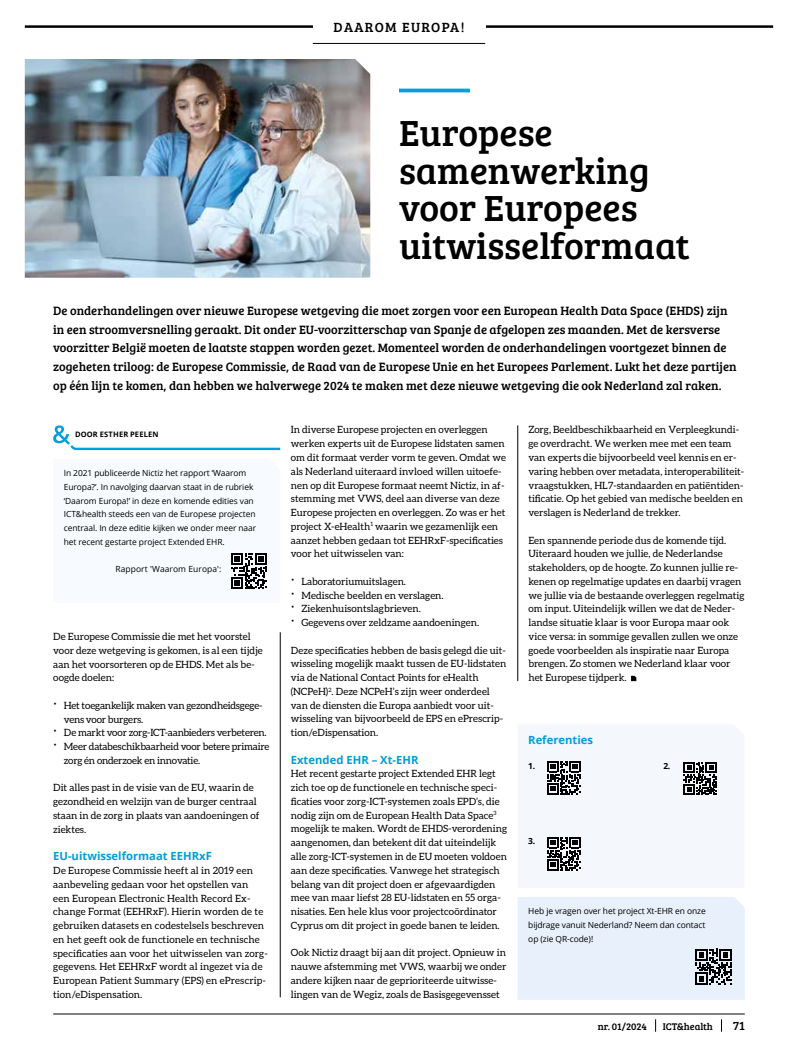
<style>
.page{position:relative;width:798px;height:1053px;background:#fff}
.page>*{position:absolute;margin:0;border:0;box-sizing:border-box;transform-origin:0 0}
.t1{font:37.5px/37.5px "Bree Serif";color:#000}
.t2{font:13.75px "Bree Serif";letter-spacing:.1em;color:#000}
.t3{font:12.5px/18.8px "Bree Serif";color:#000}
.t4{font:700 11.25px "Open Sans";color:#019eda}
.t5{font:10px/13.8px "Aleo";color:#000}
.t6{font:10px "Aleo";letter-spacing:-.02em;color:#000}
.t7{font:10px "Bree Serif";color:#000}
.t8{font:8.5px/13.8px "Open Sans";letter-spacing:-.01em;color:#000}
.t9{font:8.5px "Open Sans";letter-spacing:.01em;color:#000}
.t10{font:700 8.5px "Open Sans";color:#000}
.t11{font:700 7.5px "Open Sans";letter-spacing:.025em;color:#000}
.s1{font-family:"Open Sans";font-size:15px}
</style>
<div class="page">
<svg style="left:721px;top:1019px;width:1px;height:12px"></svg>
<svg style="left:655px;top:1019px;width:1px;height:12px"></svg>
<hr style="left:53px;top:1013px;width:691px;height:1px;background:#000">
<hr style="left:436px;top:25px;width:336px;height:3px;background:#000">
<hr style="left:25px;top:25px;width:336px;height:3px;background:#000">
<div style="left:313px;top:17px;width:172px;height:21px;background:#fff"></div>
<hr style="left:399px;top:89px;width:70px;height:3px;background:#019eda">
<hr style="left:280px;top:632px;width:1px;height:365px;background:#000">
<hr style="left:517px;top:425px;width:1px;height:256px;background:#000">
<svg style="left:631px;top:675px;width:5px;height:6px"></svg>
<hr style="left:313px;top:43px;width:172px;height:1px;background:#000">
<svg style="left:53px;top:425px;width:228px;height:26px"></svg>
<svg style="left:231px;top:553px;width:36px;height:36px"></svg>
<img style="left:25px;top:59px;width:345px;height:218px">
<div style="left:518px;top:725px;width:226px;height:163px;background:#f4f8fd"></div>
<svg style="left:547px;top:761px;width:33px;height:33px"></svg>
<svg style="left:683px;top:762px;width:33px;height:33px"></svg>
<svg style="left:547px;top:837px;width:33px;height:33px"></svg>
<div style="left:518px;top:897px;width:226px;height:102px;background:#e7f0fb"></div>
<h2 class="t2" style="left:333px;top:17px;width:132px">DAAROM EUROPA!</h2>
<h1 class="t1" style="left:399px;top:113px;width:292px">Europese samenwerking voor Europees uitwisselformaat</h1>
<p class="t3" style="left:53px;top:300px;width:684px">De onderhandelingen over nieuwe Europese wetgeving die moet zorgen voor een European Health Data Space (EHDS) zijn in een stroomversnelling geraakt. Dit onder EU-voorzitterschap van Spanje de afgelopen zes maanden. Met de kersverse voorzitter België moeten de laatste stappen worden gezet. Momenteel worden de onderhandelingen voortgezet binnen de zogeheten triloog: de Europese Commissie, de Raad van de Europese Unie en het Europees Parlement. Lukt het deze partijen op één lijn te komen, dan hebben we halverwege 2024 te maken met deze nieuwe wetgeving die ook Nederland zal raken.</p>
<p class="t11" style="left:75px;top:428px;width:85px">DOOR ESTHER PEELEN</p>
<p class="t8" style="left:64px;top:466px;width:194px">In 2021 publiceerde Nictiz het rapport ‘Waarom Europa?’. In navolging daarvan staat in de rubriek ‘Daarom Europa!’ in deze en komende edities van ICT&amp;health steeds een van de Europese projecten centraal. In deze editie kijken we onder meer naar het recent gestarte project Extended EHR.</p>
<p class="t9" style="left:115px;top:563px;width:107px">Rapport 'Waarom Europa':</p>
<p class="t5" style="left:53px;top:629px;width:211px">De Europese Commissie die met het voorstel voor deze wetgeving is gekomen, is al een tijdje aan het voorsorteren op de EHDS. Met als be&shy;oogde doelen:</p>
<p class="t6" style="left:53px;top:699px;width:211px"><span class="s1">·</span> Het toegankelijk maken van gezondheidsgege-</p>
<p class="t6" style="left:64px;top:713px;width:81px">vens voor burgers.</p>
<p class="t6" style="left:53px;top:727px;width:215px"><span class="s1">·</span> De markt voor zorg-ICT-aanbieders verbeteren.</p>
<p class="t6" style="left:53px;top:741px;width:217px"><span class="s1">·</span> Meer databeschikbaarheid voor betere primaire</p>
<p class="t6" style="left:64px;top:754px;width:138px">zorg én onderzoek en innovatie.</p>
<p class="t5" style="left:53px;top:780px;width:208px">Dit alles past in de visie van de EU, waarin de gezondheid en welzijn van de burger centraal staan in de zorg in plaats van aandoeningen of ziektes.</p>
<p class="t4" style="left:53px;top:848px;width:160px">EU-uitwisselformaat EEHRxF</p>
<p class="t5" style="left:53px;top:863px;width:216px">De Europese Commissie heeft al in 2019 een aanbeveling gedaan voor het opstellen van<br>een European Electronic Health Record Ex&shy;change Format (EEHRxF). Hierin worden de te gebruiken datasets en codestelsels beschreven en het geeft ook de functionele en technische specificaties aan voor het uitwisselen van zorg&shy;gegevens. Het EEHRxF wordt al ingezet via de European Patient Summary (EPS) en ePrescrip&shy;tion/eDispensation.</p>
<p class="t5" style="left:291px;top:423px;width:216px">In diverse Europese projecten en overleggen werken experts uit de Europese lidstaten samen om dit formaat verder vorm te geven. Omdat we als Nederland uiteraard invloed willen uitoefe&shy;nen op dit Europese formaat neemt Nictiz, in af&shy;stemming met VWS, deel aan diverse van deze Europese projecten en overleggen. Zo was er het project X-eHealth<sup>1</sup> waarin we gezamenlijk een aanzet hebben gedaan tot EEHRxF-specificaties voor het uitwisselen van:</p>
<p class="t5" style="left:291px;top:574px;width:190px"><span class="s1">·</span> Laboratoriumuitslagen.<br><span class="s1">·</span> Medische beelden en verslagen.<br><span class="s1">·</span> Ziekenhuisontslagbrieven.<br><span class="s1">·</span> Gegevens over zeldzame aandoeningen.</p>
<p class="t5" style="left:291px;top:643px;width:217px">Deze specificaties hebben de basis gelegd die uit&shy;wisseling mogelijk maakt tussen de EU-lidstaten via de National Contact Points for eHealth (NCPeH)<sup>2</sup>. Deze NCPeH’s zijn weer onderdeel van de diensten die Europa aanbiedt voor uit&shy;wisseling van bijvoorbeeld de EPS en ePrescrip&shy;tion/eDispensation.</p>
<p class="t4" style="left:291px;top:751px;width:129px">Extended EHR – Xt-EHR</p>
<p class="t5" style="left:291px;top:766px;width:218px">Het recent gestarte project Extended EHR legt zich toe op de functionele en technische speci&shy;ficaties voor zorg-ICT-systemen zoals EPD’s, die nodig zijn om de European Health Data Space<sup>3 </sup>mogelijk te maken. Wordt de EHDS-verordening aangenomen, dan betekent dit dat uiteindelijk alle zorg-ICT-systemen in de EU moeten voldoen aan deze specificaties. Vanwege het strategisch belang van dit project doen er afgevaardigden mee van maar liefst 28 EU-lidstaten en 55 orga&shy;nisaties. Een hele klus voor projectcoördinator Cyprus om dit project in goede banen te leiden.</p>
<p class="t5" style="left:291px;top:945px;width:217px">Ook Nictiz draagt bij aan dit project. Opnieuw in nauwe afstemming met VWS, waarbij we onder andere kijken naar de geprioriteerde uitwisse&shy;lingen van de Wegiz, zoals de Basisgegevensset</p>
<p class="t5" style="left:528px;top:423px;width:217px">Zorg, Beeldbeschikbaarheid en Verpleegkundi&shy;ge overdracht. We werken mee met een team van experts die bijvoorbeeld veel kennis en er&shy;varing hebben over metadata, interoperabiliteit&shy;vraagstukken, HL7-standaarden en patiëntiden&shy;tificatie. Op het gebied van medische beelden en verslagen is Nederland de trekker.</p>
<p class="t5" style="left:528px;top:533px;width:217px">Een spannende periode dus de komende tijd.<br>Uiteraard houden we jullie, de Nederlandse stakeholders, op de hoogte. Zo kunnen jullie re&shy;kenen op regelmatige updates en daarbij vragen we jullie via de bestaande overleggen regelmatig om input. Uiteindelijk willen we dat de Neder&shy;landse situatie klaar is voor Europa maar ook vice versa: in sommige gevallen zullen we onze goede voorbeelden als inspiratie naar Europa brengen. Zo stomen we Nederland klaar voor het Europese tijdperk.</p>
<p class="t4" style="left:528px;top:731px;width:66px">Referenties</p>
<p class="t10" style="left:528px;top:759px;width:8px">1.</p>
<p class="t10" style="left:663px;top:759px;width:8px">2.</p>
<p class="t10" style="left:528px;top:834px;width:8px">3.</p>
<p class="t8" style="left:528px;top:903px;width:179px;text-align:justify">Heb je vragen over het project Xt-EHR en onze bijdrage vanuit Nederland? Neem dan contact op (zie QR-code)!</p>
<p class="t7" style="left:597px;top:1018px;width:50px">nr. 01/2024</p>
<p class="t7" style="left:662px;top:1018px;width:52px">ICT&amp;health</p>
<p class="t3" style="left:732px;top:1015px;width:13px">71</p>
</div>
